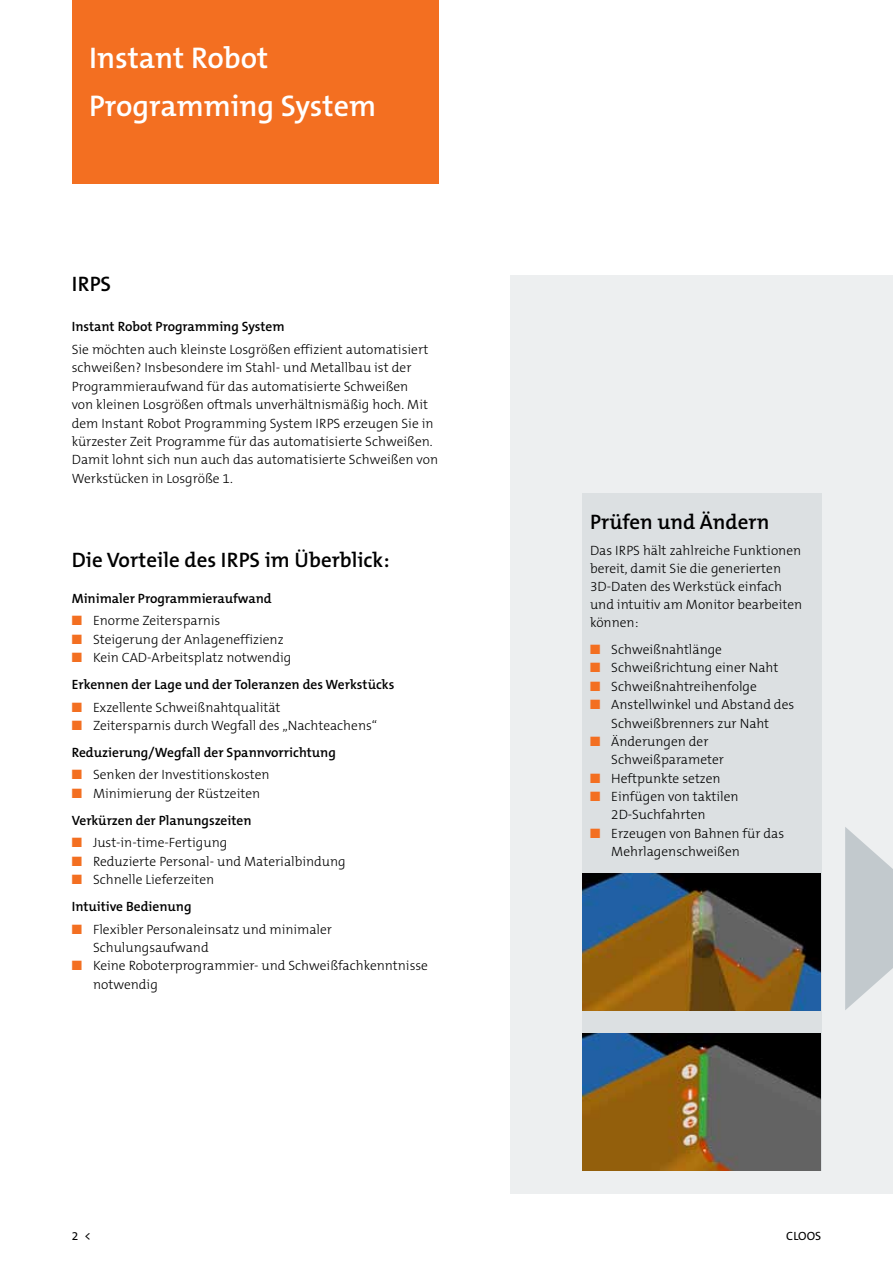
<style>
.page{position:relative;width:893px;height:1263px;background:#fff}
.page>*{position:absolute;margin:0;border:0;box-sizing:border-box;transform-origin:0 0}
.t1{font:600 30px/48px "The Mix B6";color:#fff}
.t2{font:600 21px "The Mix B6";color:#000}
.t3{font:300 13.5px/18.3px "The Mix B3";color:#000}
.t4{font:600 13.5px "The Mix B6";color:#000}
.t5{font:12px "The Mix B5 Plain";letter-spacing:.005em;color:#000}
.s1{color:#f36f21}
</style>
<div class="page">
<div style="left:72px;top:0;width:366px;height:184px;background:#f36f21"></div>
<div style="left:510px;top:276px;width:383px;height:918px;background:#edeff0"></div>
<svg style="left:845px;top:827px;width:48px;height:183px"></svg>
<div style="left:582px;top:494px;width:239px;height:677px;background:#dce0e2"></div>
<img style="left:582px;top:873px;width:238px;height:137px">
<img style="left:582px;top:1034px;width:239px;height:137px">
<h1 class="t1" style="left:89px;top:35px;width:289px">Instant Robot<br>Programming System</h1>
<h2 class="t2" style="left:72px;top:273px;width:41px">IRPS</h2>
<p class="t4" style="left:72px;top:320px;width:214px">Instant Robot Programming System</p>
<p class="t3" style="left:72px;top:341px;width:368px">Sie möchten auch kleinste Losgrößen effizient automatisiert schweißen? Insbesondere im Stahl- und Metallbau ist der Programmieraufwand für das automatisierte Schweißen<br>von kleinen Losgrößen oftmals unverhältnismäßig hoch. Mit dem Instant Robot Programming System IRPS erzeugen Sie in kürzester Zeit Programme für das automatisierte Schweißen.<br>Damit lohnt sich nun auch das automatisierte Schweißen von Werkstücken in Losgröße 1.</p>
<h2 class="t2" style="left:72px;top:549px;width:319px">Die Vorteile des IRPS im Überblick:</h2>
<p class="t4" style="left:72px;top:591px;width:201px">Minimaler Programmieraufwand</p>
<p class="t3" style="left:72px;top:612px;width:150px"><span class="s1">■</span> Enorme Zeitersparnis</p>
<p class="t3" style="left:72px;top:630px;width:213px"><span class="s1">■</span> Steigerung der Anlageneffizienz</p>
<p class="t3" style="left:72px;top:649px;width:221px"><span class="s1">■</span> Kein CAD-Arbeitsplatz notwendig</p>
<p class="t4" style="left:72px;top:677px;width:324px">Erkennen der Lage und der Toleranzen des Werkstücks</p>
<p class="t3" style="left:72px;top:698px;width:210px"><span class="s1">■</span> Exzellente Schweißnahtqualität</p>
<p class="t3" style="left:72px;top:717px;width:307px"><span class="s1">■</span> Zeitersparnis durch Wegfall des „Nachteachens“</p>
<p class="t4" style="left:72px;top:745px;width:266px">Reduzierung/Wegfall der Spannvorrichtung</p>
<p class="t3" style="left:72px;top:766px;width:199px"><span class="s1">■</span> Senken der Investitionskosten</p>
<p class="t3" style="left:72px;top:784px;width:190px"><span class="s1">■</span> Minimierung der Rüstzeiten</p>
<p class="t4" style="left:72px;top:813px;width:181px">Verkürzen der Planungszeiten</p>
<p class="t3" style="left:72px;top:834px;width:157px"><span class="s1">■</span> Just-in-time-Fertigung</p>
<p class="t3" style="left:72px;top:852px;width:275px"><span class="s1">■</span> Reduzierte Personal- und Materialbindung</p>
<p class="t3" style="left:72px;top:871px;width:144px"><span class="s1">■</span> Schnelle Lieferzeiten</p>
<p class="t4" style="left:72px;top:899px;width:121px">Intuitive Bedienung</p>
<p class="t3" style="left:93px;top:920px;width:241px;text-indent:-21px"><span class="s1">■</span> Flexibler Personaleinsatz und minimaler<br>Schulungsaufwand</p>
<p class="t3" style="left:93px;top:957px;width:337px;text-indent:-21px"><span class="s1">■</span> Keine Roboterprogrammier- und Schweißfachkenntnisse notwendig</p>
<h2 class="t2" style="left:590px;top:510px;width:181px">Prüfen und Ändern</h2>
<p class="t3" style="left:590px;top:542px;width:214px">Das IRPS hält zahlreiche Funktionen bereit, damit Sie die generierten<br>3D-Daten des Werkstück einfach und intuitiv am Monitor bearbeiten können:</p>
<p class="t3" style="left:590px;top:641px;width:134px"><span class="s1">■</span> Schweißnahtlänge</p>
<p class="t3" style="left:590px;top:659px;width:190px"><span class="s1">■</span> Schweißrichtung einer Naht</p>
<p class="t3" style="left:590px;top:677px;width:168px"><span class="s1">■</span> Schweißnahtreihenfolge</p>
<p class="t3" style="left:590px;top:696px;width:206px;text-align:center"><span class="s1">■</span> Anstellwinkel und Abstand des<br>Schweißbrenners zur Naht</p>
<p class="t3" style="left:611px;top:733px;width:114px;text-indent:-21px"><span class="s1">■</span> Änderungen der<br>Schweißparameter</p>
<p class="t3" style="left:590px;top:769px;width:132px"><span class="s1">■</span> Heftpunkte setzen</p>
<p class="t3" style="left:611px;top:788px;width:129px;text-indent:-21px"><span class="s1">■</span> Einfügen von taktilen<br>2D-Suchfahrten</p>
<p class="t3" style="left:611px;top:824px;width:174px;text-indent:-21px"><span class="s1">■</span> Erzeugen von Bahnen für das<br>Mehrlagenschweißen</p>
<p class="t5" style="left:72px;top:1229px;width:21px">2 &lt;</p>
<p class="t5" style="left:786px;top:1229px;width:36px">CLOOS</p>
</div>
